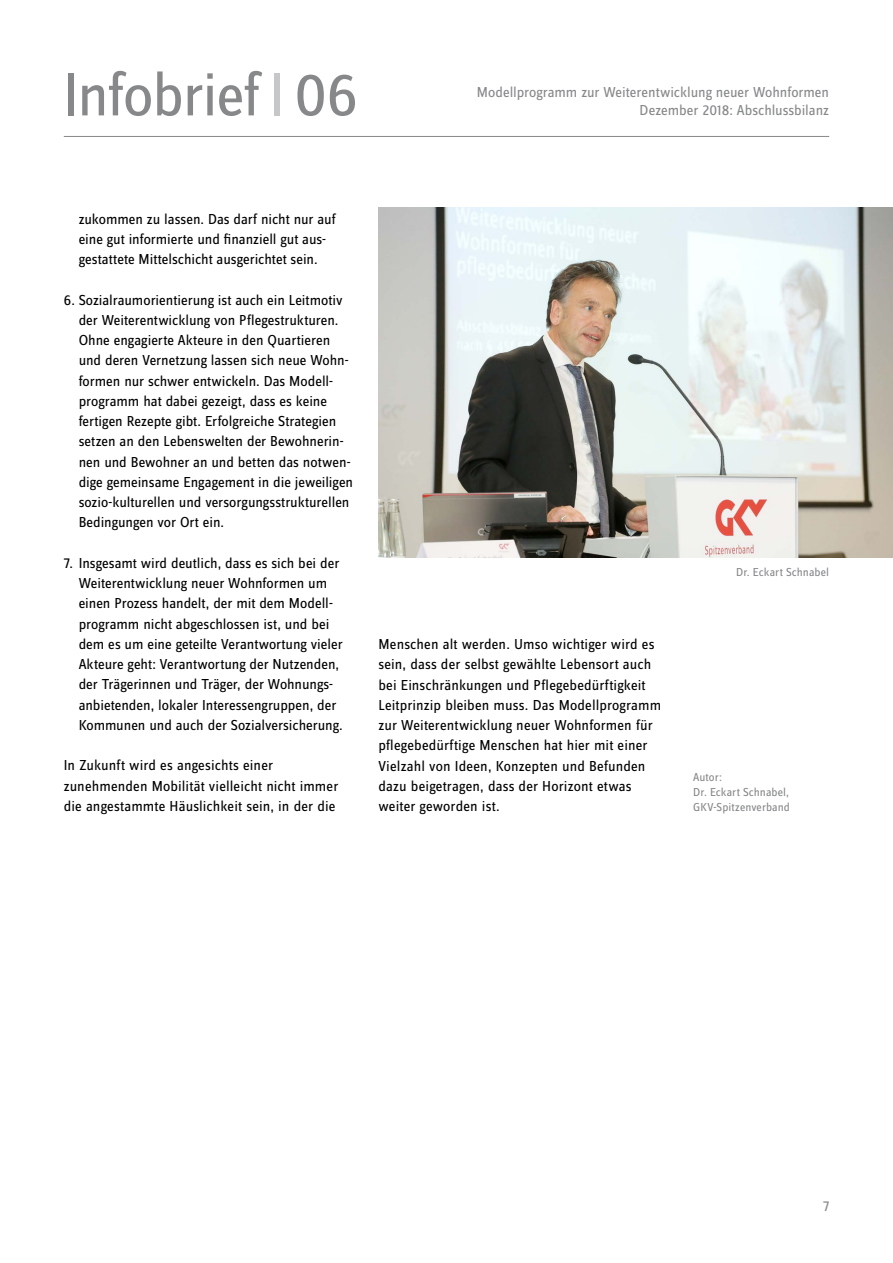
<style>
.page{position:relative;width:893px;height:1263px;background:#fff}
.page>*{position:absolute;margin:0;border:0;box-sizing:border-box;transform-origin:0 0}
.t1{font:63px "Zine Sans Dis";letter-spacing:-.02em;color:#87888a}
.t2{font:15px/20.2px "Zine Sans Dis";color:#000}
.t3{font:15px "Zine Sans Dis";color:#87888a}
.t4{font:12px "Zine Sans Dis";letter-spacing:.005em;color:#87888a}
</style>
<div class="page">
<hr style="left:64px;top:136px;width:765px;height:1px;background:#87888a">
<div style="left:274px;top:73px;width:6px;height:42px;background:#c6c7c8"></div>
<img style="left:378px;top:207px;width:515px;height:351px">
<h1 class="t1" style="left:63px;top:65px;width:297px">Infobrief 06</h1>
<p class="t3" style="left:477px;top:85px;width:354px">Modellprogramm zur Weiterentwicklung neuer Wohnformen</p>
<p class="t3" style="left:640px;top:103px;width:191px">Dezember 2018: Abschlussbilanz</p>
<p class="t2" style="left:79px;top:209px;width:258px">zukommen zu lassen. Das darf nicht nur auf eine gut informierte und finanziell gut aus&shy;gestattete Mittelschicht ausgerichtet sein.</p>
<p class="t2" style="left:79px;top:290px;width:276px;text-indent:-15px">6. Sozialraumorientierung ist auch ein Leitmotiv der Weiterentwicklung von Pflegestrukturen.<br>Ohne engagierte Akteure in den Quartieren und deren Vernetzung lassen sich neue Wohn&shy;formen nur schwer entwickeln. Das Modell&shy;programm hat dabei gezeigt, dass es keine fertigen Rezepte gibt. Erfolgreiche Strategien setzen an den Lebenswelten der Bewohnerin&shy;nen und Bewohner an und betten das notwen&shy;dige gemeinsame Engagement in die jeweiligen sozio-kulturellen und versorgungsstrukturellen Bedingungen vor Ort ein.</p>
<p class="t2" style="left:79px;top:553px;width:266px;text-indent:-15px">7. Insgesamt wird deutlich, dass es sich bei der Weiterentwicklung neuer Wohnformen um einen Prozess handelt, der mit dem Modell&shy;programm nicht abgeschlossen ist, und bei dem es um eine geteilte Verantwortung vieler Akteure geht: Verantwortung der Nutzenden, der Trägerinnen und Träger, der Wohnungs&shy;anbietenden, lokaler Interessengruppen, der Kommunen und auch der Sozialversicherung.</p>
<p class="t2" style="left:64px;top:756px;width:276px">In Zukunft wird es angesichts einer zunehmenden Mobilität vielleicht nicht immer die angestammte Häuslichkeit sein, in der die</p>
<p class="t2" style="left:378px;top:635px;width:284px">Menschen alt werden. Umso wichtiger wird es sein, dass der selbst gewählte Lebensort auch bei Einschränkungen und Pflegebedürftigkeit Leitprinzip bleiben muss. Das Modellprogramm zur Weiterentwicklung neuer Wohnformen für pflegebedürftige Menschen hat hier mit einer Vielzahl von Ideen, Konzepten und Befunden dazu beigetragen, dass der Horizont etwas weiter geworden ist.</p>
<p class="t4" style="left:736px;top:566px;width:95px">Dr. Eckart Schnabel</p>
<p class="t4" style="left:693px;top:771px;width:30px">Autor:</p>
<p class="t4" style="left:693px;top:786px;width:98px">Dr. Eckart Schnabel,</p>
<p class="t4" style="left:693px;top:801px;width:98px">GKV-Spitzenverband</p>
<p class="t3" style="left:823px;top:1199px;width:8px">7</p>
</div>
